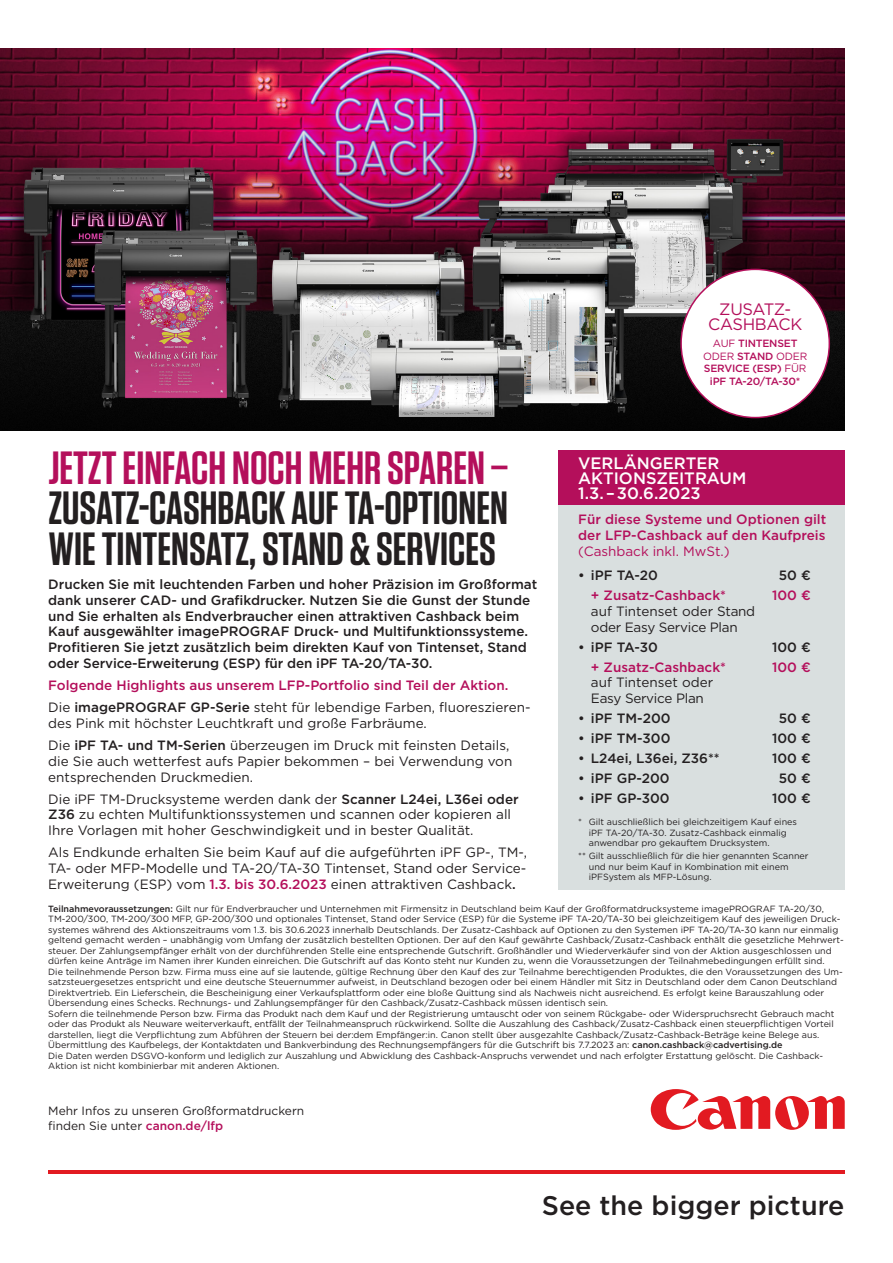
<style>
.page{position:relative;width:893px;height:1263px;background:#fff}
.page>*{position:absolute;margin:0;border:0;box-sizing:border-box;transform-origin:0 0}
.t1{font:600 46.5px/40.5px "Tungsten";color:#231f20;text-align:justify}
.t2{font:500 26.85px "Gotham";color:#231f20}
.Copy{font:500 16.5px/15px "Gotham";color:#fff}
.Copy-2{font:16.5px/15px "Gotham";letter-spacing:-.03em;color:#b40f5b;text-align:center}
.Copy-3{font:13.5px/15.8px "Gotham";color:#231f20}
.Copy_medium{font:500 13.5px/15.8px "Gotham";color:#231f20}
.Copy_medium-2{font:500 13.5px/15.8px "Gotham";color:#b40f5b;text-align:justify}
.Copy_medium-3{font:13.5px/15.8px "Gotham";letter-spacing:-.02em;color:#231f20}
.t3{font:12px/14.4px "Gotham";color:#231f20}
.Copy-4{font:500 10.5px/12.6px "Gotham";letter-spacing:-.02em;color:#b40f5b;text-align:center}
.Rechtstext{font:9px/10.5px "Gotham";color:#231f20}
.s1{color:#b40f5b}
.s2{font-weight:500}
.s3{font-weight:500;color:#b40f5b}
.s4{font-weight:400}
</style>
<div class="page">
<hr style="left:48px;top:1170px;width:797px;height:3px;background:#e21a21">
<svg style="left:651px;top:1089px;width:194px;height:41px"></svg>
<img style="left:0;top:48px;width:845px;height:383px">
<div style="left:558px;top:505px;width:287px;height:385px;background:#d9dfdf"></div>
<div style="left:558px;top:450px;width:287px;height:55px;background:#b40f5b"></div>
<div style="left:681px;top:269px;width:148px;height:149px;background:#fff;border-radius:50%"></div>
<p class="t1" style="left:48px;top:448px;width:461px"><span class="s1">JETZT EINFACH NOCH MEHR SPAREN – </span>ZUSATZ-CASHBACK AUF TA-OPTIONEN WIE TINTENSATZ, STAND &amp; SERVICES</p>
<p class="Copy_medium" style="left:48px;top:576px;width:491px">Drucken Sie mit leuchtenden Farben und hoher Präzision im Großformat dank unserer CAD- und Grafikdrucker. Nutzen Sie die Gunst der Stunde und Sie erhalten als Endverbraucher einen attraktiven Cashback beim Kauf ausgewählter imagePROGRAF Druck- und Multifunktionssysteme.<br>Profitieren Sie jetzt zusätzlich beim direkten Kauf von Tintenset, Stand oder Service-Erweiterung (ESP) für den iPF TA-20/TA-30.</p>
<p class="Copy_medium-2" style="left:48px;top:677px;width:462px">Folgende Highlights aus unserem LFP-Portfolio sind Teil der Aktion.</p>
<p class="Copy-3" style="left:48px;top:699px;width:484px">Die <span class="s2">imagePROGRAF GP-Serie</span> steht für lebendige Farben, fluoreszieren&shy;des Pink mit höchster Leuchtkraft und große Farbräume.</p>
<p class="Copy-3" style="left:48px;top:737px;width:466px">Die <span class="s2">iPF TA- und TM-Serien</span> überzeugen im Druck mit feinsten Details, die Sie auch wetterfest aufs Papier bekommen – bei Verwendung von entsprechenden Druckmedien.</p>
<p class="Copy-3" style="left:48px;top:791px;width:472px">Die iPF TM-Drucksysteme werden dank der <span class="s2">Scanner L24ei, L36ei oder<br>Z36</span> zu echten Multifunktionssystemen und scannen oder kopieren all<br>Ihre Vorlagen mit hoher Geschwindigkeit und in bester Qualität.</p>
<p class="Copy-3" style="left:48px;top:844px;width:480px;text-align:justify">Als Endkunde erhalten Sie beim Kauf auf die aufgeführten iPF GP-, TM-, TA- oder MFP-Modelle und TA-20/TA-30 Tintenset, Stand oder Service-Erweiterung (ESP) vom <span class="s3">1.3. bis 30.6.2023</span> einen attraktiven Cashback<span class="s2">.</span></p>
<p class="Copy-2" style="left:708px;top:302px;width:95px">ZUSATZ-<br>CASHBACK</p>
<p class="Copy-4" style="left:703px;top:337px;width:106px"><span class="s4">AUF</span> TINTENSET<br><span class="s4">ODER</span> STAND <span class="s4">ODER<br></span>SERVICE (ESP) <span class="s4">FÜR </span>iPF TA-20/TA-30*</p>
<p class="Copy" style="left:578px;top:455px;width:170px">VERLÄNGERTER<br>AKTIONSZEITRAUM<br>1.3. – 30.6.2023</p>
<p class="Copy_medium-2" style="left:578px;top:512px;width:250px">Für diese Systeme und Optionen gilt der LFP-Cashback auf den Kaufpreis <span class="s4">(Cashback inkl. MwSt.)</span></p>
<p class="Copy_medium" style="left:578px;top:567px;width:81px">• iPF TA-20</p>
<p class="Copy_medium" style="left:779px;top:567px;width:33px">50 €</p>
<p class="Copy_medium-2" style="left:591px;top:587px;width:137px">+ Zusatz-Cashback*</p>
<p class="Copy_medium-2" style="left:772px;top:587px;width:40px">100 €</p>
<p class="Copy_medium-3" style="left:591px;top:603px;width:166px">auf Tintenset oder Stand oder Easy Service Plan</p>
<p class="Copy_medium" style="left:578px;top:639px;width:81px">• iPF TA-30</p>
<p class="Copy_medium" style="left:772px;top:639px;width:40px">100 €</p>
<p class="Copy_medium-2" style="left:591px;top:659px;width:137px">+ Zusatz-Cashback*</p>
<p class="Copy_medium-2" style="left:772px;top:659px;width:40px">100 €</p>
<p class="Copy_medium-3" style="left:591px;top:674px;width:124px">auf Tintenset oder<br>Easy Service Plan</p>
<p class="Copy_medium" style="left:578px;top:710px;width:94px">• iPF TM-200</p>
<p class="Copy_medium" style="left:779px;top:710px;width:33px">50 €</p>
<p class="Copy_medium" style="left:578px;top:730px;width:94px">• iPF TM-300</p>
<p class="Copy_medium" style="left:772px;top:730px;width:40px">100 €</p>
<p class="Copy_medium" style="left:578px;top:750px;width:143px">• L24ei, L36ei, Z36**</p>
<p class="Copy_medium" style="left:772px;top:750px;width:40px">100 €</p>
<p class="Copy_medium" style="left:578px;top:770px;width:93px">• iPF GP-200</p>
<p class="Copy_medium" style="left:779px;top:770px;width:33px">50 €</p>
<p class="Copy_medium" style="left:578px;top:790px;width:93px">• iPF GP-300</p>
<p class="Copy_medium" style="left:772px;top:790px;width:40px">100 €</p>
<p class="Rechtstext" style="left:589px;top:817px;width:210px;text-indent:-11px">* Gilt auschließlich bei gleichzeitigem Kauf eines iPF TA-20/TA-30. Zusatz-Cashback einmalig anwendbar pro gekauftem Drucksystem.</p>
<p class="Rechtstext" style="left:589px;top:850px;width:221px;text-indent:-11px">** Gilt ausschließlich für die hier genannten Scanner und nur beim Kauf in Kombination mit einem iPFSystem als MFP-Lösung.</p>
<p class="Rechtstext" style="left:48px;top:903px;width:797px"><span class="s2">Teilnahmevoraussetzungen:</span> Gilt nur für Endverbraucher und Unternehmen mit Firmensitz in Deutschland beim Kauf der Großformatdrucksysteme imagePROGRAF TA-20/30, TM-200/300, TM-200/300 MFP, GP-200/300 und optionales Tintenset, Stand oder Service (ESP) für die Systeme iPF TA-20/TA-30 bei gleichzeitigem Kauf des jeweiligen Druck&shy;systemes während des Aktionszeitraums vom 1.3. bis 30.6.2023 innerhalb Deutschlands. Der Zusatz-Cashback auf Optionen zu den Systemen iPF TA-20/TA-30 kann nur einmalig geltend gemacht werden – unabhängig vom Umfang der zusätzlich bestellten Optionen. Der auf den Kauf gewährte Cashback/Zusatz-Cashback enthält die gesetzliche Mehrwert&shy;steuer. Der Zahlungsempfänger erhält von der durchführenden Stelle eine entsprechende Gutschrift. Großhändler und Wiederverkäufer sind von der Aktion ausgeschlossen und dürfen keine Anträge im Namen ihrer Kunden einreichen. Die Gutschrift auf das Konto steht nur Kunden zu, wenn die Voraussetzungen der Teilnahmebedingungen erfüllt sind.</p>
<p class="Rechtstext" style="left:48px;top:966px;width:796px">Die teilnehmende Person bzw. Firma muss eine auf sie lautende, gültige Rechnung über den Kauf des zur Teilnahme berechtigenden Produktes, die den Voraussetzungen des Um&shy;satzsteuergesetzes entspricht und eine deutsche Steuernummer aufweist, in Deutschland bezogen oder bei einem Händler mit Sitz in Deutschland oder dem Canon Deutschland Direktvertrieb. Ein Lieferschein, die Bescheinigung einer Verkaufsplattform oder eine bloße Quittung sind als Nachweis nicht ausreichend. Es erfolgt keine Barauszahlung oder Übersendung eines Schecks. Rechnungs- und Zahlungsempfänger für den Cashback/Zusatz-Cashback müssen identisch sein.</p>
<p class="Rechtstext" style="left:48px;top:1008px;width:787px;text-align:justify">Sofern die teilnehmende Person bzw. Firma das Produkt nach dem Kauf und der Registrierung umtauscht oder von seinem Rückgabe- oder Widerspruchsrecht Gebrauch macht oder das Produkt als Neuware weiterverkauft, entfällt der Teilnahmeanspruch rückwirkend. Sollte die Auszahlung des Cashback/Zusatz-Cashback einen steuerpflichtigen Vorteil darstellen, liegt die Verpflichtung zum Abführen der Steuern bei der:dem Empfänger:in. Canon stellt über ausgezahlte Cashback/Zusatz-Cashback-Beträge keine Belege aus.</p>
<p class="Rechtstext" style="left:48px;top:1039px;width:736px">Übermittlung des Kaufbelegs, der Kontaktdaten und Bankverbindung des Rechnungsempfängers für die Gutschrift bis 7.7.2023 an: <span class="s2">canon.cashback@cadvertising.de</span></p>
<p class="Rechtstext" style="left:48px;top:1050px;width:776px">Die Daten werden DSGVO-konform und lediglich zur Auszahlung und Abwicklung des Cashback-Anspruchs verwendet und nach erfolgter Erstattung gelöscht. Die Cashback-<br>Aktion ist nicht kombinierbar mit anderen Aktionen.</p>
<p class="t3" style="left:48px;top:1104px;width:258px">Mehr Infos zu unseren Großformatdruckern finden Sie unter <span class="s3">canon.de/lfp</span></p>
<p class="t2" style="left:542px;top:1188px;width:304px">See the bigger picture</p>
</div>
